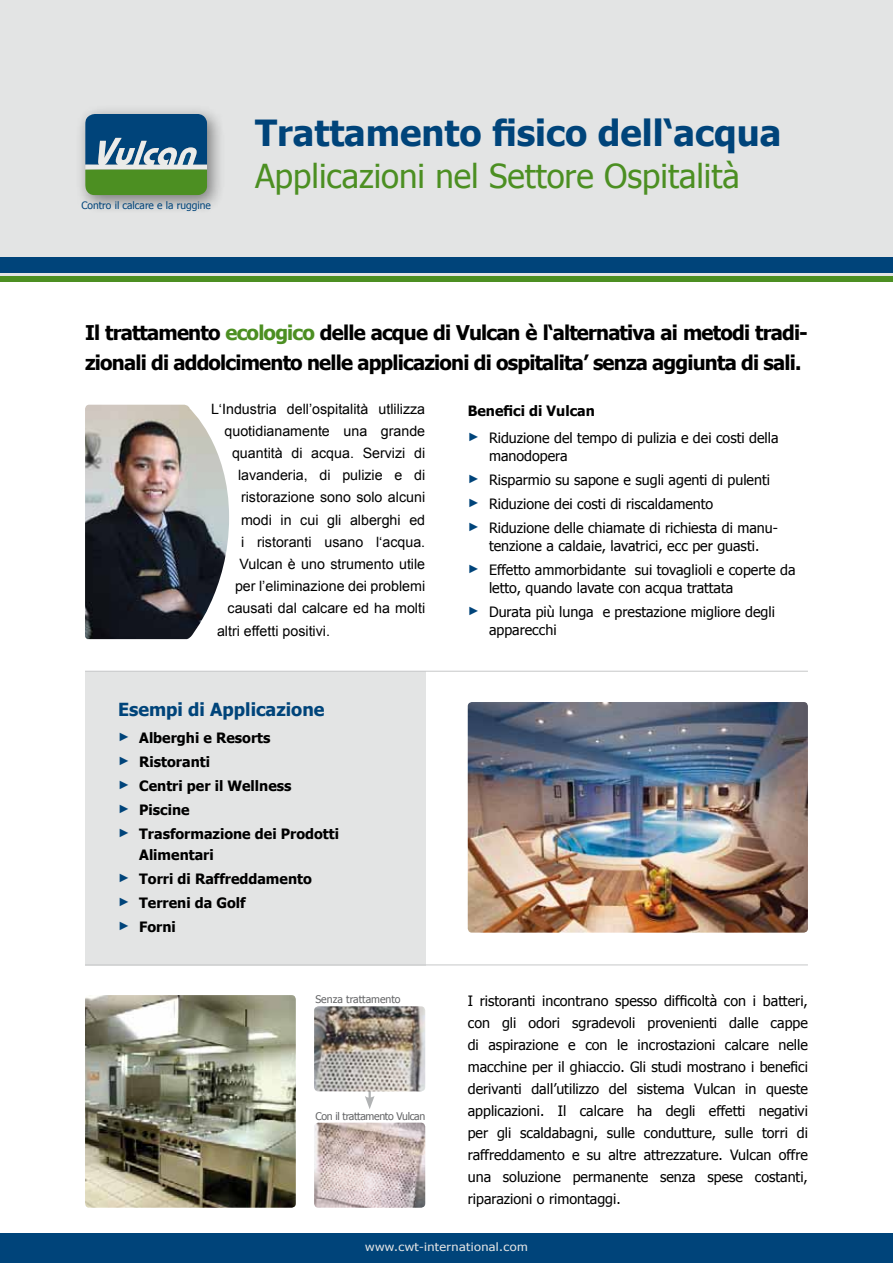
<style>
.page{position:relative;width:893px;height:1263px;background:#fff}
.page>*{position:absolute;margin:0;border:0;box-sizing:border-box;transform-origin:0 0}
.t1{font:700 36px "Tahoma";color:#00447a}
.t2{font:33px "Tahoma";color:#4c8f22}
.t3{font:700 20.25px/30px "Tahoma";letter-spacing:-.04em;color:#000}
.t4{font:700 18px "Tahoma";color:#00447a}
.t5{font:14.25px/22px "Tahoma";color:#000}
.t6{font:14.25px "Arial";color:#000}
.t7{font:700 14.25px/24px "Tahoma";color:#000}
.t8{font:11.55px "Tahoma";letter-spacing:.03em;color:#e3e4e4;scale:1.11 1}
.t9{font:10.5px "Tahoma";letter-spacing:-.03em;color:#646567}
.t10{font:10.5px "Tahoma";color:#646567}
.t11{font:10.2px "Tahoma";color:#00447a}
.s1{color:#4c8f22}
.s2{font-family:"Arial";font-size:12px;color:#00447a}
.s3{font-weight:700}
</style>
<div class="page">
<div style="left:0;top:0;width:893px;height:261px;background:#e3e4e4"></div>
<div style="left:0;top:257px;width:893px;height:18px;background:#00447a"></div>
<hr style="left:0;top:274px;width:893px;height:3px;background:#e3e4e4">
<div style="left:0;top:277px;width:893px;height:5px;background:#4c8f22"></div>
<div style="left:0;top:1233px;width:893px;height:30px;background:#00447a"></div>
<svg style="left:365px;top:1091px;width:10px;height:18px"></svg>
<img style="left:314px;top:1006px;width:111px;height:85px;border-radius:4px">
<img style="left:468px;top:702px;width:340px;height:231px">
<img style="left:85px;top:995px;width:211px;height:213px">
<div style="left:85px;top:672px;width:340px;height:292px;background:#e3e4e4"></div>
<hr style="left:85px;top:671px;width:723px;height:1px;background:#c6c7c8">
<hr style="left:85px;top:964px;width:723px;height:1px;background:#c6c7c8">
<img style="left:85px;top:405px;width:144px;height:234px">
<svg style="left:314px;top:1123px;width:111px;height:85px;background:#cbbbb9"></svg>
<div style="left:75px;top:104px;width:150px;height:109px;background:#000;opacity:.45"></div>
<svg style="left:85px;top:114px;width:122px;height:81px"></svg>
<p class="t11" style="left:81px;top:199px;width:131px">Contro il calcare e la ruggine</p>
<h1 class="t1" style="left:255px;top:107px;width:528px">Trattamento fisico dell‘acqua</h1>
<h2 class="t2" style="left:255px;top:153px;width:486px">Applicazioni nel Settore Ospitalità</h2>
<h3 class="t3" style="left:85px;top:316px;width:724px">Il trattamento <span class="s1">ecologico</span> delle acque di Vulcan è l‘alternativa ai metodi tradi&shy;zionali di addolcimento nelle applicazioni di ospitalita’ senza aggiunta di sali.</h3>
<p class="t6" style="left:211px;top:399px;width:216px">L‘Industria dell’ospitalità utlilizza</p>
<p class="t6" style="left:225px;top:421px;width:202px">quotidianamente una grande</p>
<p class="t6" style="left:232px;top:444px;width:195px">quantità di acqua. Servizi di</p>
<p class="t6" style="left:238px;top:466px;width:189px">lavanderia, di pulizie e di</p>
<p class="t6" style="left:241px;top:488px;width:186px">ristorazione sono solo alcuni</p>
<p class="t6" style="left:241px;top:510px;width:186px">modi in cui gli alberghi ed</p>
<p class="t6" style="left:241px;top:532px;width:186px">i ristoranti usano l‘acqua.</p>
<p class="t6" style="left:240px;top:555px;width:187px">Vulcan è uno strumento utile</p>
<p class="t6" style="left:235px;top:577px;width:192px">per l’eliminazione dei problemi</p>
<p class="t6" style="left:228px;top:599px;width:199px">causati dal calcare ed ha molti</p>
<p class="t6" style="left:217px;top:621px;width:114px">altri effetti positivi.</p>
<p class="t4" style="left:118px;top:697px;width:208px">Esempi di Applicazione</p>
<p class="t7" style="left:118px;top:725px;width:223px"><span class="s2">►</span> Alberghi e Resorts<br><span class="s2">►</span> Ristoranti<br><span class="s2">►</span> Centri per il Wellness<br><span class="s2">►</span> Piscine<br><span class="s2">►</span> Trasformazione dei Prodotti</p>
<p class="t7" style="left:118px;top:842px;width:195px;text-indent:21px">Alimentari<br><span class="s2">►</span> Torri di Raffreddamento <span class="s2">►</span> Terreni da Golf<br><span class="s2">►</span> Forni</p>
<p class="t10" style="left:315px;top:992px;width:87px">Senza trattamento</p>
<p class="t9" style="left:315px;top:1109px;width:111px">Con il trattamento Vulcan</p>
<p class="t5" style="left:468px;top:396px;width:312px;line-height:27px"><span class="s3">Benefici di Vulcan<br></span><span class="s2">►</span> Riduzione del tempo di pulizia e dei costi della</p>
<p class="t5" style="left:468px;top:443px;width:312px;line-height:24px;text-indent:21px">manodopera<br><span class="s2">►</span> Risparmio su sapone e sugli agenti di pulenti <span class="s2">►</span> Riduzione dei costi di riscaldamento<br><span class="s2">►</span> Riduzione delle chiamate di richiesta di manu-</p>
<p class="t5" style="left:468px;top:533px;width:329px;line-height:24px;text-indent:21px">tenzione a caldaie, lavatrici, ecc per guasti.<br><span class="s2">►</span> Effetto ammorbidante sui tovaglioli e coperte da</p>
<p class="t5" style="left:468px;top:575px;width:309px;line-height:24px;text-indent:21px">letto, quando lavate con acqua trattata<br><span class="s2">►</span> Durata più lunga e prestazione migliore degli</p>
<p class="t5" style="left:489px;top:618px;width:69px">apparecchi</p>
<p class="t5" style="left:468px;top:989px;width:342px;text-align:justify">I ristoranti incontrano spesso difficoltà con i batteri, con gli odori sgradevoli provenienti dalle cappe di aspirazione e con le incrostazioni calcare nelle macchine per il ghiaccio. Gli studi mostrano i benefici derivanti dall’utilizzo del sistema Vulcan in queste applicazioni. Il calcare ha degli effetti negativi per gli scaldabagni, sulle condutture, sulle torri di raffreddamento e su altre attrezzature. Vulcan offre una soluzione permanente senza spese costanti, riparazioni o rimontaggi.</p>
<p class="t8" style="left:365px;top:1239px;width:148px">www.cwt-international.com</p>
</div>
